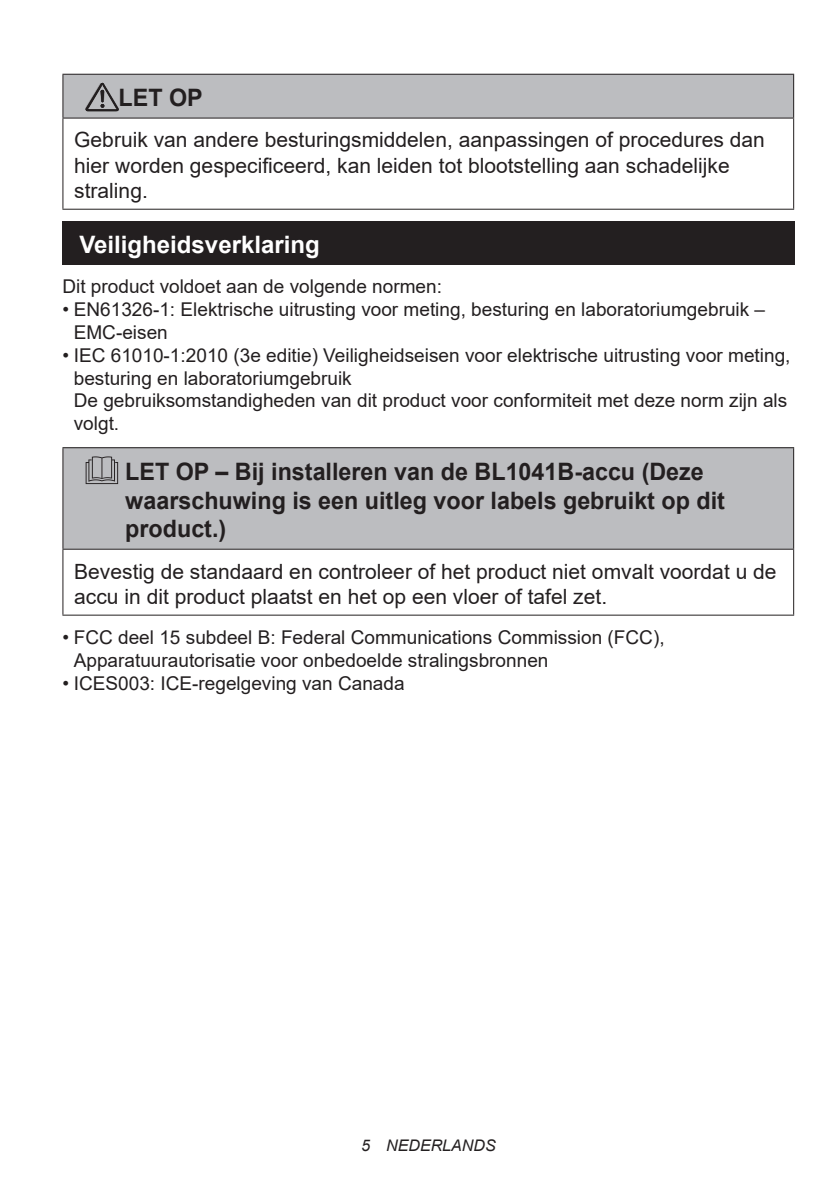
<style>
.page{position:relative;width:840px;height:1191px;background:#fff}
.page>*{position:absolute;margin:0;border:0;box-sizing:border-box;transform-origin:0 0}
.t1{font:700 24px/28.8px "Arial";color:#231f20}
.t2{font:700 24px "Arial";color:#fff}
.t3{font:21px/25.2px "Arial";color:#231f20}
.t4{font:19px/22.8px "Arial";color:#231f20}
.t5{font:italic 16px "Arial";color:#231f20}
</style>
<div class="page">
<div style="left:63px;top:74px;width:730px;height:44px;background:#bcbdc0"></div>
<hr style="left:62px;top:74px;width:731px;height:1px;background:#231f20">
<hr style="left:62px;top:75px;width:1px;height:43px;background:#231f20">
<hr style="left:792px;top:75px;width:1px;height:43px;background:#231f20">
<hr style="left:62px;top:118px;width:731px;height:1px;background:#231f20">
<hr style="left:62px;top:119px;width:1px;height:90px;background:#231f20">
<hr style="left:792px;top:119px;width:1px;height:90px;background:#231f20">
<hr style="left:62px;top:209px;width:731px;height:1px;background:#231f20">
<svg style="left:86px;top:83px;width:33px;height:28px"></svg>
<div style="left:62px;top:221px;width:732px;height:44px;background:#231f20"></div>
<div style="left:63px;top:448px;width:730px;height:101px;background:#bcbdc0"></div>
<hr style="left:62px;top:447px;width:731px;height:1px;background:#231f20">
<hr style="left:62px;top:448px;width:1px;height:101px;background:#231f20">
<hr style="left:792px;top:448px;width:1px;height:101px;background:#231f20">
<hr style="left:62px;top:549px;width:731px;height:1px;background:#231f20">
<hr style="left:62px;top:550px;width:1px;height:64px;background:#231f20">
<hr style="left:792px;top:550px;width:1px;height:64px;background:#231f20">
<hr style="left:62px;top:614px;width:731px;height:1px;background:#231f20">
<svg style="left:86px;top:456px;width:32px;height:28px"></svg>
<p class="t1" style="left:119px;top:84px;width:86px">LET OP</p>
<p class="t3" style="left:74px;top:127px;width:691px">Gebruik van andere besturingsmiddelen, aanpassingen of procedures dan hier worden gespecificeerd, kan leiden tot blootstelling aan schadelijke straling.</p>
<p class="t2" style="left:79px;top:228px;width:242px">Veiligheidsverklaring</p>
<p class="t4" style="left:62px;top:275px;width:381px">Dit product voldoet aan de volgende normen:</p>
<p class="t4" style="left:74px;top:298px;width:692px;text-indent:-11px">• EN61326-1: Elektrische uitrusting voor meting, besturing en laboratoriumgebruik –<br>EMC-eisen</p>
<p class="t4" style="left:74px;top:343px;width:718px;text-indent:-11px">• IEC 61010-1:2010 (3e editie) Veiligheidseisen voor elektrische uitrusting voor meting, besturing en laboratoriumgebruik<br>De gebruiksomstandigheden van dit product voor conformiteit met deze norm zijn als volgt.</p>
<p class="t1" style="left:125px;top:457px;width:600px">LET OP – Bij installeren van de BL1041B-accu (Deze waarschuwing is een uitleg voor labels gebruikt op dit product.)</p>
<p class="t3" style="left:74px;top:558px;width:703px">Bevestig de standaard en controleer of het product niet omvalt voordat u de accu in dit product plaatst en het op een vloer of tafel zet.</p>
<p class="t4" style="left:74px;top:626px;width:592px;text-indent:-11px">• FCC deel 15 subdeel B: Federal Communications Commission (FCC),<br>Apparatuurautorisatie voor onbedoelde stralingsbronnen</p>
<p class="t4" style="left:62px;top:671px;width:343px">• ICES003: ICE-regelgeving van Canada</p>
<p class="t5" style="left:361px;top:1135px;width:136px">5 NEDERLANDS</p>
</div>
